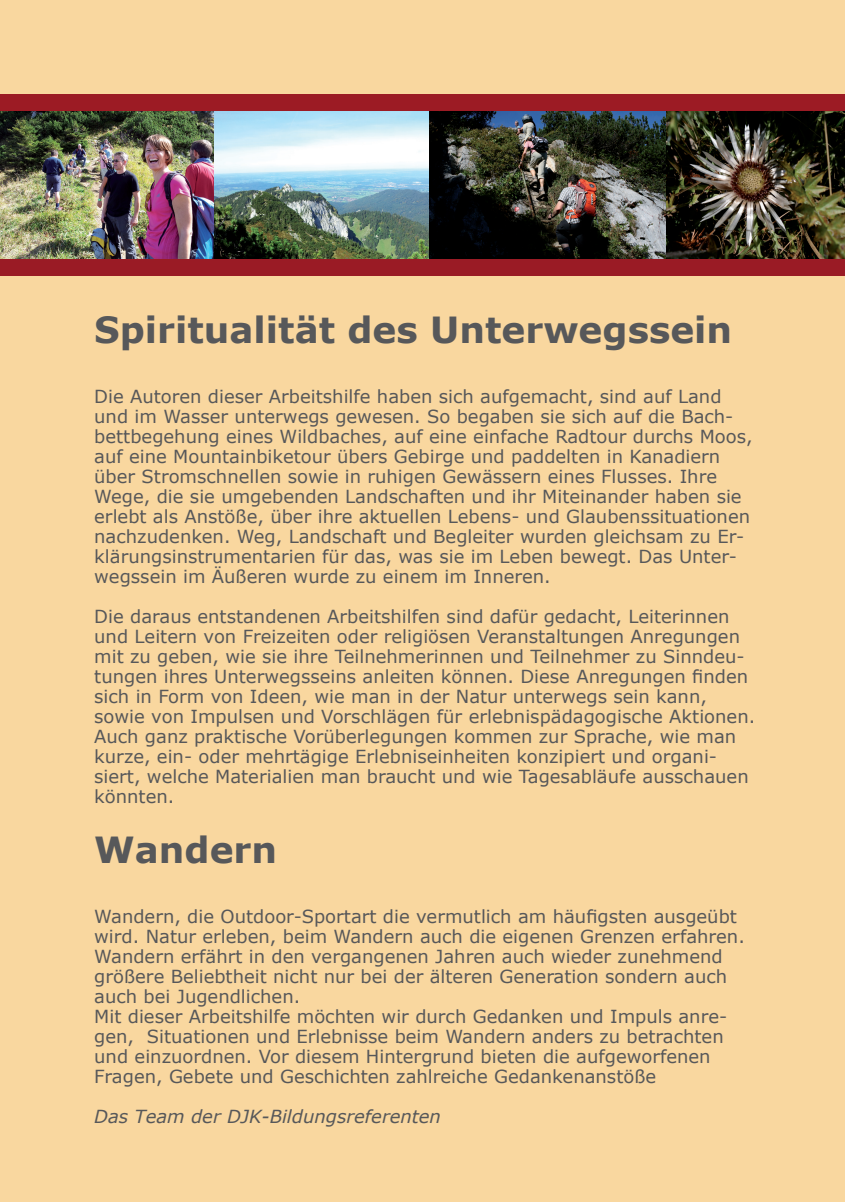
<style>
.page{position:relative;width:845px;height:1202px;background:#f9d79f}
.page>*{position:absolute;margin:0;border:0;box-sizing:border-box;transform-origin:0 0}
.t1{font:700 36px "Verdana";color:#57585a}
.t2{font:18px/20px "Verdana";color:#57585a}
.t3{font:italic 18px "Verdana";color:#57585a}
</style>
<div class="page">
<div style="left:0;top:94px;width:845px;height:17px;background:#9c1b24"></div>
<div style="left:0;top:259px;width:845px;height:17px;background:#9a1b25"></div>
<img style="left:0;top:111px;width:214px;height:148px">
<img style="left:214px;top:111px;width:215px;height:148px">
<img style="left:665px;top:111px;width:180px;height:148px">
<img style="left:429px;top:111px;width:236px;height:148px">
<h1 class="t1" style="left:94px;top:304px;width:639px">Spiritualität des Unterwegssein</h1>
<p class="t2" style="left:94px;top:386px;width:660px">Die Autoren dieser Arbeitshilfe haben sich aufgemacht, sind auf Land und im Wasser unterwegs gewesen. So begaben sie sich auf die Bach&shy;bettbegehung eines Wildbaches, auf eine einfache Radtour durchs Moos, auf eine Mountainbiketour übers Gebirge und paddelten in Kanadiern über Stromschnellen sowie in ruhigen Gewässern eines Flusses. Ihre Wege, die sie umgebenden Landschaften und ihr Miteinander haben sie erlebt als Anstöße, über ihre aktuellen Lebens- und Glaubenssituationen nachzudenken. Weg, Landschaft und Begleiter wurden gleichsam zu Er&shy;klärungsinstrumentarien für das, was sie im Leben bewegt. Das Unter&shy;wegssein im Äußeren wurde zu einem im Inneren.</p>
<p class="t2" style="left:94px;top:606px;width:662px">Die daraus entstandenen Arbeitshilfen sind dafür gedacht, Leiterinnen und Leitern von Freizeiten oder religiösen Veranstaltungen Anregungen mit zu geben, wie sie ihre Teilnehmerinnen und Teilnehmer zu Sinndeu&shy;tungen ihres Unterwegsseins anleiten können. Diese Anregungen finden sich in Form von Ideen, wie man in der Natur unterwegs sein kann, sowie von Impulsen und Vorschlägen für erlebnispädagogische Aktionen.<br>Auch ganz praktische Vorüberlegungen kommen zur Sprache, wie man kurze, ein- oder mehrtägige Erlebniseinheiten konzipiert und organi&shy;siert, welche Materialien man braucht und wie Tagesabläufe ausschauen könnten.</p>
<h1 class="t1" style="left:94px;top:824px;width:184px">Wandern</h1>
<p class="t2" style="left:94px;top:906px;width:652px">Wandern, die Outdoor-Sportart die vermutlich am häufigsten ausgeübt wird. Natur erleben, beim Wandern auch die eigenen Grenzen erfahren.<br>Wandern erfährt in den vergangenen Jahren auch wieder zunehmend größere Beliebtheit nicht nur bei der älteren Generation sondern auch auch bei Jugendlichen.<br>Mit dieser Arbeitshilfe möchten wir durch Gedanken und Impuls anre&shy;gen, Situationen und Erlebnisse beim Wandern anders zu betrachten und einzuordnen. Vor diesem Hintergrund bieten die aufgeworfenen Fragen, Gebete und Geschichten zahlreiche Gedankenanstöße</p>
<p class="t3" style="left:94px;top:1104px;width:348px">Das Team der DJK-Bildungsreferenten</p>
</div>
